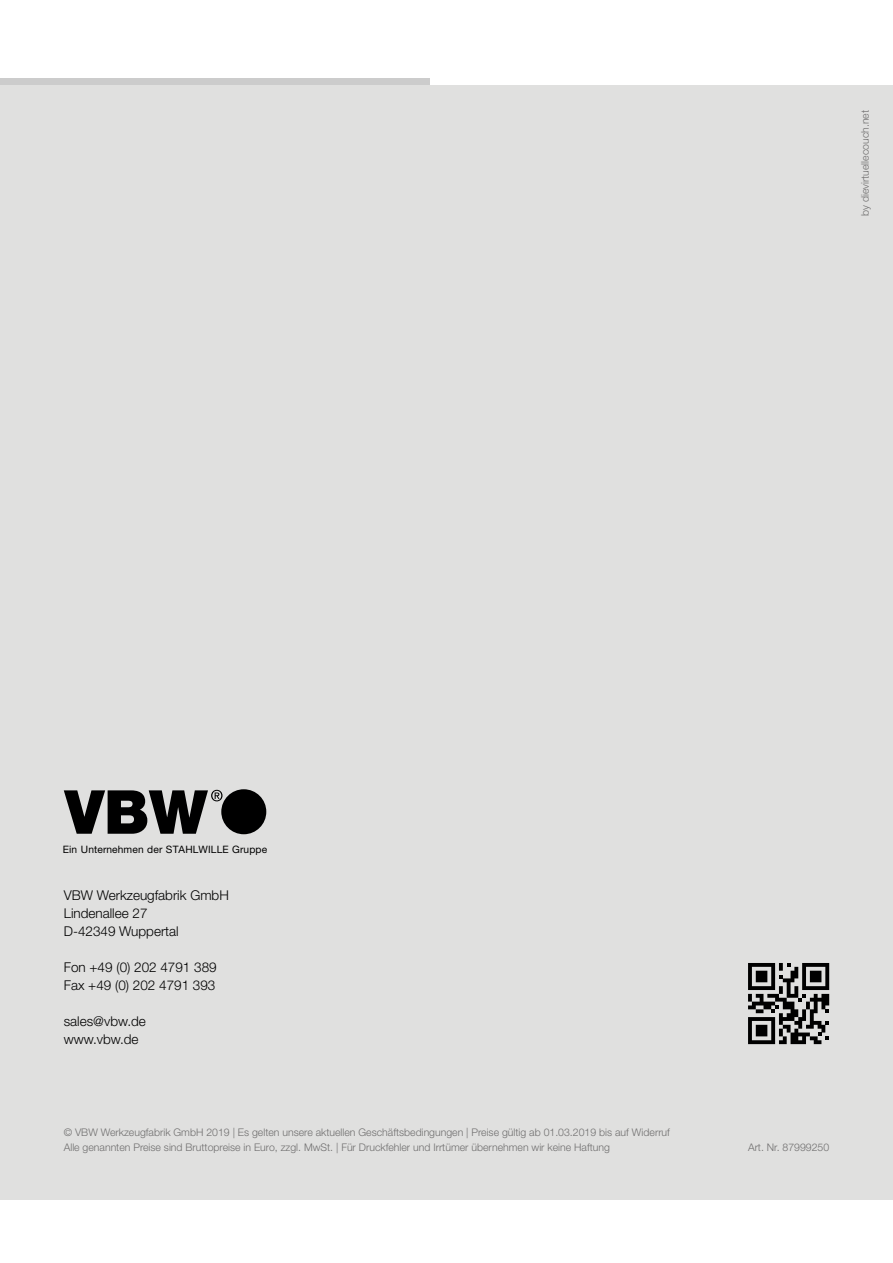
<style>
.page{position:relative;width:893px;height:1263px;background:#fff}
.page>*{position:absolute;margin:0;border:0;box-sizing:border-box;transform-origin:0 0}
.t1{font:300 13.5px/18px "Helvetica Neue LT Pro";color:#000}
.t2{font:300 10.5px/15px "Helvetica Neue LT Pro";color:#706f6f}
.t3{font:10.2px "Helvetica Neue LT Pro";letter-spacing:.01em;color:#000}
</style>
<div class="page">
<div style="left:0;top:85px;width:893px;height:1114px;background:#e0e0df"></div>
<svg style="left:748px;top:963px;width:81px;height:81px"></svg>
<div style="left:221px;top:789px;width:45px;height:45px;background:#000;border-radius:50%"></div>
<svg style="left:64px;top:790px;width:158px;height:44px"></svg>
<div style="left:0;top:79px;width:429px;height:6px;background:#ccc"></div>
<p class="t2" style="left:857px;top:216px;width:107px;rotate:-90deg">by dievirtuellecouch.net</p>
<p class="t3" style="left:63px;top:844px;width:206px">Ein Unternehmen der STAHLWILLE Gruppe</p>
<p class="t1" style="left:64px;top:886px;width:167px">VBW Werkzeugfabrik GmbH<br>Lindenallee 27<br>D-42349 Wuppertal</p>
<p class="t1" style="left:64px;top:958px;width:154px">Fon +49 (0) 202 4791 389<br>Fax +49 (0) 202 4791 393</p>
<p class="t1" style="left:64px;top:1012px;width:84px">sales@vbw.de www.vbw.de</p>
<p class="t2" style="left:64px;top:1125px;width:608px">© VBW Werkzeugfabrik GmbH 2019 | Es gelten unsere aktuellen Geschäftsbedingungen | Preise gültig ab 01.03.2019 bis auf Widerruf<br>Alle genannten Preise sind Bruttopreise in Euro, zzgl. MwSt. | Für Druckfehler und Irrtümer übernehmen wir keine Haftung</p>
<p class="t2" style="left:748px;top:1140px;width:83px">Art. Nr. 87999250</p>
</div>
